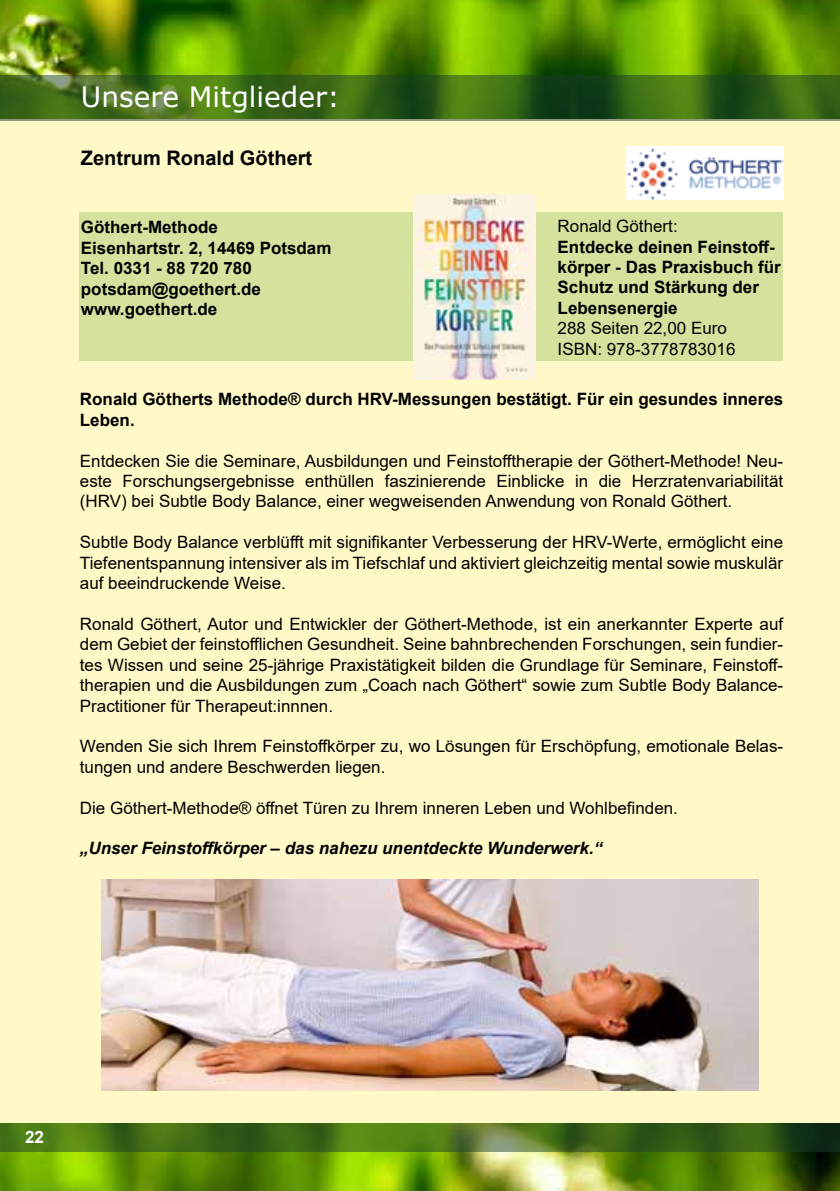
<style>
.page{position:relative;width:840px;height:1191px;background:#fff}
.page>*{position:absolute;margin:0;border:0;box-sizing:border-box;transform-origin:0 0}
.t1{font:28px "Verdana";color:#fff}
.t2{font:700 20px "Arial";color:#000}
.t3{font:17px/20.4px "Arial";color:#000;text-align:justify}
.t4{font:700 17px/20.4px "Arial";color:#000}
.t5{font:italic 700 17px "Arial";color:#000}
.t6{font:700 17px "Arial";color:#fff}
</style>
<div class="page">
<img style="left:0;top:0;width:839px;height:75px">
<img style="left:0;top:1151px;width:839px;height:40px">
<div style="left:0;top:119px;width:839px;height:1004px;background:#fff9c7"></div>
<svg style="left:0;top:75px;width:839px;height:45px;background:#3b671a"></svg>
<svg style="left:0;top:1123px;width:839px;height:28px;background:#426a1a"></svg>
<div style="left:79px;top:213px;width:703px;height:148px;background:#d3e29d"></div>
<img style="left:626px;top:147px;width:156px;height:52px">
<img style="left:413px;top:194px;width:122px;height:185px">
<img style="left:101px;top:879px;width:657px;height:211px">
<h1 class="t1" style="left:81px;top:77px;width:260px">Unsere Mitglieder:</h1>
<p class="t2" style="left:81px;top:144px;width:233px">Zentrum Ronald Göthert</p>
<p class="t4" style="left:81px;top:217px;width:252px">Göthert-Methode<br>Eisenhartstr. 2, 14469 Potsdam<br>Tel. 0331 - 88 720 780 potsdam@goethert.de www.goethert.de</p>
<p class="t3" style="left:557px;top:216px;width:122px">Ronald Göthert:</p>
<p class="t4" style="left:557px;top:236px;width:224px">Entdecke deinen Feinstoff&shy;körper - Das Praxisbuch für<br>Schutz und Stärkung der<br>Lebensenergie</p>
<p class="t3" style="left:557px;top:318px;width:179px">288 Seiten 22,00 Euro<br>ISBN: 978-3778783016</p>
<p class="t4" style="left:80px;top:389px;width:704px">Ronald Götherts Methode® durch HRV-Messungen bestätigt. Für ein gesundes inneres<br>Leben.</p>
<p class="t3" style="left:80px;top:450px;width:704px">Entdecken Sie die Seminare, Ausbildungen und Feinstofftherapie der Göthert-Methode! Neu&shy;este Forschungsergebnisse enthüllen faszinierende Einblicke in die Herzratenvariabilität (HRV) bei Subtle Body Balance, einer wegweisenden Anwendung von Ronald Göthert.</p>
<p class="t3" style="left:80px;top:532px;width:704px">Subtle Body Balance verblüfft mit signifikanter Verbesserung der HRV-Werte, ermöglicht eine Tiefenentspannung intensiver als im Tiefschlaf und aktiviert gleichzeitig mental sowie muskulär auf beeindruckende Weise.</p>
<p class="t3" style="left:80px;top:613px;width:704px">Ronald Göthert, Autor und Entwickler der Göthert-Methode, ist ein anerkannter Experte auf dem Gebiet der feinstofflichen Gesundheit. Seine bahnbrechenden Forschungen, sein fundier&shy;tes Wissen und seine 25-jährige Praxistätigkeit bilden die Grundlage für Seminare, Feinstoff&shy;therapien und die Ausbildungen zum „Coach nach Göthert“ sowie zum Subtle Body Balance-Practitioner für Therapeut:innnen.</p>
<p class="t3" style="left:80px;top:736px;width:704px">Wenden Sie sich Ihrem Feinstoffkörper zu, wo Lösungen für Erschöpfung, emotionale Belas&shy;tungen und andere Beschwerden liegen.</p>
<p class="t3" style="left:80px;top:797px;width:599px">Die Göthert-Methode® öffnet Türen zu Ihrem inneren Leben und Wohlbefinden.</p>
<p class="t5" style="left:80px;top:837px;width:523px">„Unser Feinstoffkörper – das nahezu unentdeckte Wunderwerk.“</p>
<p class="t6" style="left:25px;top:1125px;width:20px">22</p>
</div>
